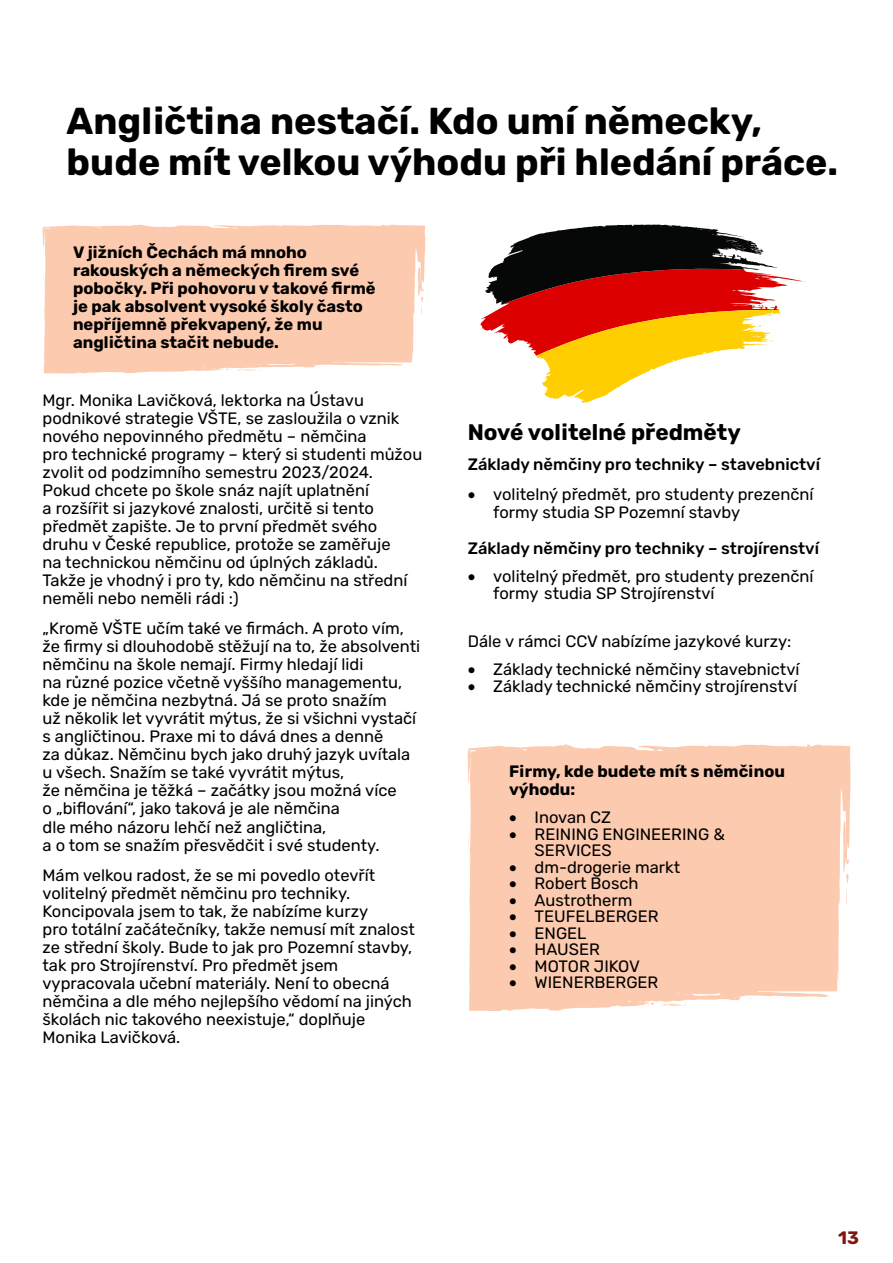
<style>
.page{position:relative;width:893px;height:1263px;background:#fff}
.page>*{position:absolute;margin:0;border:0;box-sizing:border-box;transform-origin:0 0}
.t1{font:700 37.5px/40.5px "Rubik";color:#000}
.t2{font:700 22.5px "Rubik";color:#000}
.t3{font:700 18px "Rubik";color:#7d1712}
.t4{font:16.5px/18px "Rubik";color:#000}
.t5{font:700 16.5px/18px "Rubik";color:#000}
.t6{font:500 16.5px "Rubik";color:#000}
</style>
<div class="page">
<div style="left:43px;top:225px;width:382px;height:148px;background:#fccaae"></div>
<svg style="left:468px;top:744px;width:382px;height:267px;background:#fccdb3"></svg>
<svg style="left:480px;top:224px;width:326px;height:179px"></svg>
<svg style="left:510px;top:816px;width:11px;height:8px"></svg>
<svg style="left:510px;top:832px;width:11px;height:9px"></svg>
<svg style="left:510px;top:865px;width:11px;height:9px"></svg>
<svg style="left:510px;top:882px;width:11px;height:8px"></svg>
<svg style="left:510px;top:898px;width:11px;height:9px"></svg>
<svg style="left:510px;top:915px;width:11px;height:8px"></svg>
<svg style="left:510px;top:931px;width:11px;height:9px"></svg>
<svg style="left:510px;top:948px;width:11px;height:8px"></svg>
<svg style="left:510px;top:964px;width:11px;height:9px"></svg>
<svg style="left:510px;top:981px;width:11px;height:8px"></svg>
<h1 class="t1" style="left:67px;top:101px;width:773px">Angličtina nestačí. Kdo umí německy, bude mít velkou výhodu při hledání práce.</h1>
<p class="t5" style="left:73px;top:243px;width:304px">V jižních Čechách má mnoho rakouských a německých firem své pobočky. Při pohovoru v takové firmě je pak absolvent vysoké školy často nepříjemně překvapený, že mu angličtina stačit nebude.</p>
<p class="t4" style="left:43px;top:392px;width:381px">Mgr. Monika Lavičková, lektorka na Ústavu podnikové strategie VŠTE, se zasloužila o vznik nového nepovinného předmětu – němčina<br>pro technické programy – který si studenti můžou zvolit od podzimního semestru 2023/2024.<br>Pokud chcete po škole snáz najít uplatnění<br>a rozšířit si jazykové znalosti, určitě si tento předmět zapište. Je to první předmět svého druhu v České republice, protože se zaměřuje<br>na technickou němčinu od úplných základů.<br>Takže je vhodný i pro ty, kdo němčinu na střední neměli nebo neměli rádi :)</p>
<p class="t4" style="left:43px;top:620px;width:379px">„Kromě VŠTE učím také ve firmách. A proto vím, že firmy si dlouhodobě stěžují na to, že absolventi němčinu na škole nemají. Firmy hledají lidi<br>na různé pozice včetně vyššího managementu, kde je němčina nezbytná. Já se proto snažím<br>už několik let vyvrátit mýtus, že si všichni vystačí s angličtinou. Praxe mi to dává dnes a denně<br>za důkaz. Němčinu bych jako druhý jazyk uvítala u všech. Snažím se také vyvrátit mýtus,<br>že němčina je těžká – začátky jsou možná více<br>o „biflování“, jako taková je ale němčina<br>dle mého názoru lehčí než angličtina,<br>a o tom se snažím přesvědčit i své studenty.</p>
<p class="t4" style="left:43px;top:866px;width:374px">Mám velkou radost, že se mi povedlo otevřít volitelný předmět němčinu pro techniky.<br>Koncipovala jsem to tak, že nabízíme kurzy<br>pro totální začátečníky, takže nemusí mít znalost ze střední školy. Bude to jak pro Pozemní stavby, tak pro Strojírenství. Pro předmět jsem vypracovala učební materiály. Není to obecná němčina a dle mého nejlepšího vědomí na jiných školách nic takového neexistuje,“ doplňuje Monika Lavičková.</p>
<h2 class="t2" style="left:468px;top:419px;width:275px">Nové volitelné předměty</h2>
<p class="t6" style="left:468px;top:455px;width:354px">Základy němčiny pro techniky – stavebnictví</p>
<p class="t4" style="left:493px;top:485px;width:322px">volitelný předmět, pro studenty prezenční formy studia SP Pozemní stavby</p>
<p class="t6" style="left:468px;top:538px;width:353px">Základy němčiny pro techniky – strojírenství</p>
<p class="t4" style="left:493px;top:568px;width:322px;line-height:16.5px">volitelný předmět, pro studenty prezenční formy studia SP Strojírenství</p>
<p class="t4" style="left:493px;top:627px;width:308px;line-height:28.5px;text-indent:-26px">Dále v rámci CCV nabízíme jazykové kurzy:<br>Základy technické němčiny stavebnictví</p>
<p class="t4" style="left:493px;top:677px;width:305px">Základy technické němčiny strojírenství</p>
<p class="t5" style="left:509px;top:762px;width:277px">Firmy, kde budete mít s němčinou výhodu:</p>
<p class="t4" style="left:535px;top:809px;width:192px;line-height:16.5px">Inovan CZ<br>REINING ENGINEERING &amp;<br>SERVICES<br>dm-drogerie markt<br>Robert Bosch<br>Austrotherm<br>TEUFELBERGER<br>ENGEL<br>HAUSER<br>MOTOR JIKOV<br>WIENERBERGER</p>
<p class="t3" style="left:838px;top:1227px;width:22px">13</p>
</div>
